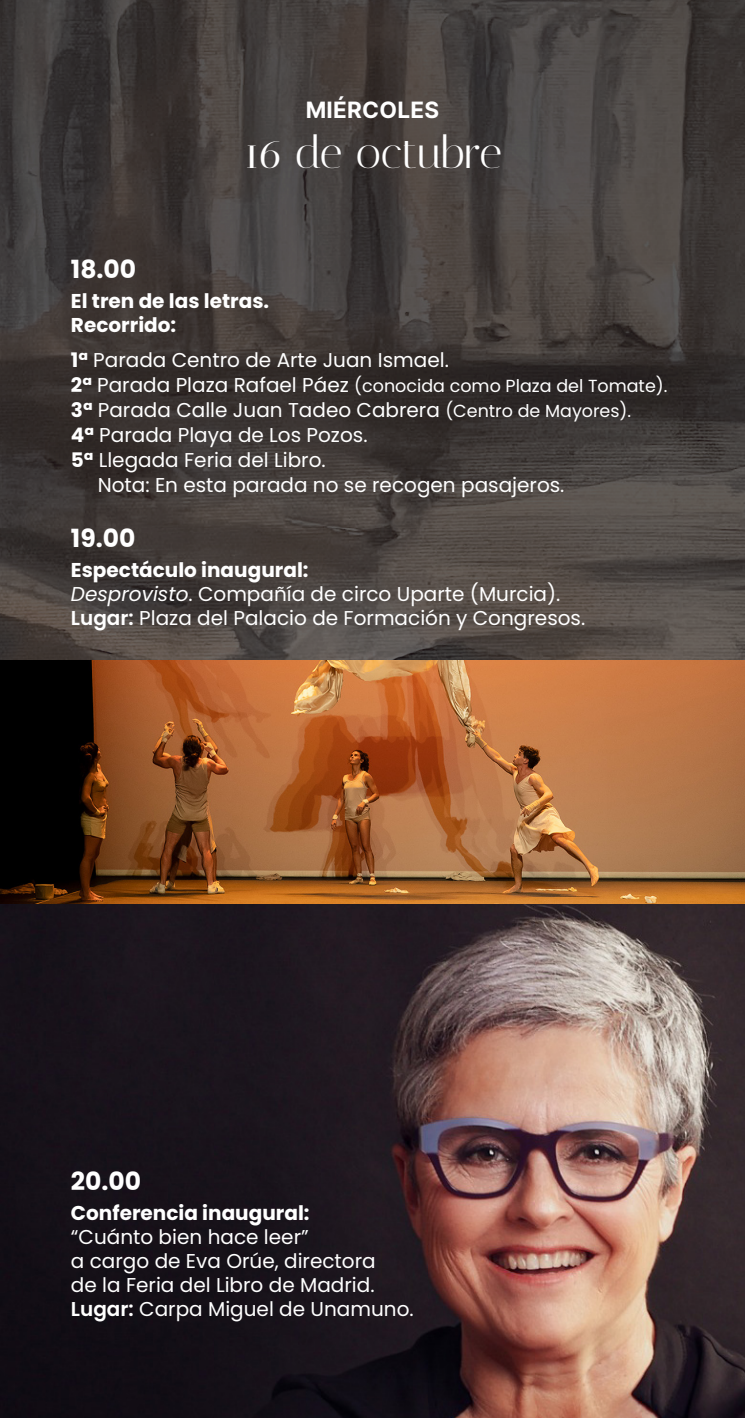
<style>
.page{position:relative;width:745px;height:1418px;background:#fff}
.page>*{position:absolute;margin:0;border:0;box-sizing:border-box;transform-origin:0 0}
.t1{font:45px "Italiana";color:#fff}
.t2{font:700 25px "Poppins";color:#fff}
.t3{font:22.5px "Inter";letter-spacing:.01em;color:#fff}
.t4{font:20px "Poppins";color:#fff}
.t5{font:700 20px "Poppins";color:#fff}
.t6{font:17.5px "Poppins";color:#fff}
.s1{font-weight:700}
.s2{font-weight:700;font-size:20px}
.s3{font-size:20px}
.s4{font-size:17.5px}
.s5{font-style:italic}
.s6{font-weight:600}
</style>
<div class="page">
<img style="left:0;top:0;width:486px;height:660px">
<img style="left:486px;top:0;width:258px;height:660px">
<img style="left:0;top:660px;width:744px;height:757px">
<p class="t3" style="left:305px;top:94px;width:135px">MIÉRCOLES</p>
<p class="t1" style="left:243px;top:126px;width:260px">16 de octubre</p>
<p class="t2" style="left:71px;top:255px;width:67px">18.00</p>
<p class="t5" style="left:71px;top:289px;width:199px">El tren de las letras.</p>
<p class="t5" style="left:71px;top:313px;width:107px">Recorrido:</p>
<p class="t4" style="left:71px;top:348px;width:379px"><span class="s1">1ª</span> Parada Centro de Arte Juan Ismael.</p>
<p class="t6" style="left:71px;top:376px;width:597px"><span class="s2">2ª</span> <span class="s3">Parada Plaza Rafael Páez</span> (conocida como Plaza del Tomate).</p>
<p class="t4" style="left:71px;top:398px;width:561px"><span class="s1">3ª</span> Parada Calle Juan Tadeo Cabrera <span class="s4">(Centro de Mayores).</span></p>
<p class="t4" style="left:71px;top:423px;width:298px"><span class="s1">4ª</span> Parada Playa de Los Pozos.</p>
<p class="t4" style="left:71px;top:448px;width:256px"><span class="s1">5ª</span> Llegada Feria del Libro.</p>
<p class="t4" style="left:98px;top:473px;width:468px">Nota: En esta parada no se recogen pasajeros.</p>
<p class="t2" style="left:71px;top:524px;width:66px">19.00</p>
<p class="t5" style="left:71px;top:558px;width:239px">Espectáculo inaugural:</p>
<p class="t4" style="left:71px;top:582px;width:490px"><span class="s5">Desprovisto</span>. Compañía de circo Uparte (Murcia).</p>
<p class="t4" style="left:71px;top:606px;width:515px"><span class="s6">Lugar:</span> Plaza del Palacio de Formación y Congresos.</p>
<p class="t2" style="left:71px;top:1167px;width:72px">20.00</p>
<p class="t5" style="left:71px;top:1201px;width:240px">Conferencia inaugural:</p>
<p class="t4" style="left:71px;top:1225px;width:239px">“Cuánto bien hace leer”</p>
<p class="t4" style="left:71px;top:1249px;width:306px">a cargo de Eva Orúe, directora</p>
<p class="t4" style="left:71px;top:1273px;width:305px">de la Feria del Libro de Madrid.</p>
<p class="t4" style="left:71px;top:1297px;width:344px"><span class="s6">Lugar:</span> Carpa Miguel de Unamuno.</p>
</div>
